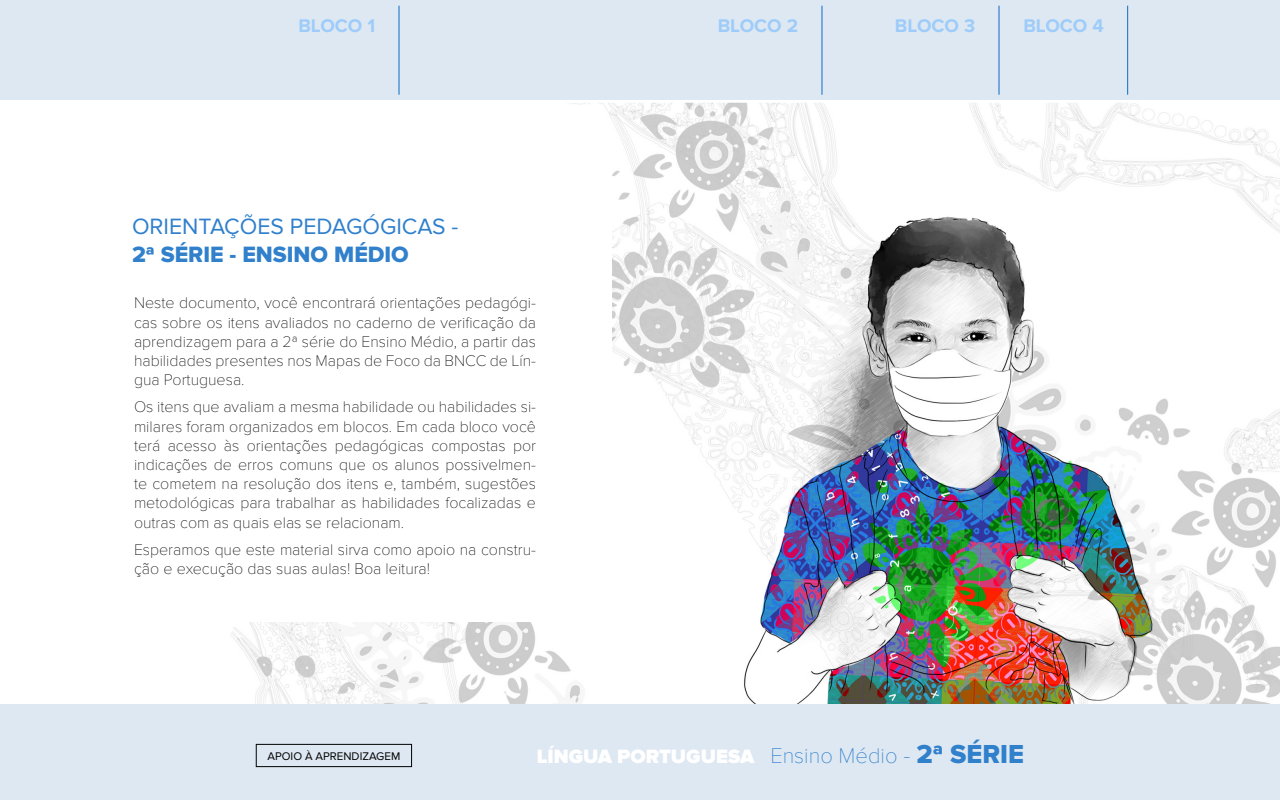
<style>
.page{position:relative;width:1280px;height:800px;background:#fff}
.page>*{position:absolute;margin:0;border:0;box-sizing:border-box;transform-origin:0 0}
.t1{font:23px "Proxima Nova";color:#3080cc}
.t2{font:23px "Proxima Nova Extrabld";color:#3080cc}
.t3{font:900 20px "Proxima Nova";color:#fff}
.t4{font:700 19px "Proxima Nova";color:#9eccfa}
.t5{font:100 16px/19.2px "Proxima Nova T";color:#000;text-align:justify}
.t6{font:11.5px "Proxima Nova";color:#000}
.s1{font-family:"Proxima Nova T";font-weight:100;font-size:22px;color:#3080cc}
.s2{font-family:"Proxima Nova T";font-weight:100;font-size:23px;color:#3080cc}
.s3{font-family:"Proxima Nova Extrabld";font-weight:400;font-size:27px;color:#3080cc}
</style>
<div class="page">
<div style="left:0;top:0;width:1280px;height:100px;background:#dee8f2"></div>
<hr style="left:398px;top:6px;width:2px;height:89px;background:#3080cc">
<hr style="left:821px;top:6px;width:2px;height:89px;background:#3080cc">
<hr style="left:998px;top:6px;width:2px;height:89px;background:#3080cc">
<hr style="left:1127px;top:6px;width:1px;height:89px;background:#3080cc">
<img style="left:230px;top:103px;width:1050px;height:601px">
<div style="left:0;top:704px;width:1280px;height:96px;background:#dee8f2"></div>
<div style="left:256px;top:744px;width:156px;height:23px;border:1px solid #000"></div>
<div style="left:66px;top:144px;width:546px;height:478px;background:#fff"></div>
<p class="t4" style="left:298px;top:15px;width:78px">BLOCO 1</p>
<p class="t4" style="left:718px;top:15px;width:82px">BLOCO 2</p>
<p class="t4" style="left:895px;top:15px;width:82px">BLOCO 3</p>
<p class="t4" style="left:1023px;top:15px;width:82px">BLOCO 4</p>
<h1 class="t1" style="left:132px;top:214px;width:328px">ORIENTAÇÕES PEDAGÓGICAS -</h1>
<h1 class="t2" style="left:132px;top:241px;width:278px">2ª SÉRIE - ENSINO MÉDIO</h1>
<p class="t5" style="left:134px;top:294px;width:404px">Neste documento, você encontrará orientações pedagógi&shy;cas sobre os itens avaliados no caderno de verificação da aprendizagem para a 2ª série do Ensino Médio, a partir das habilidades presentes nos Mapas de Foco da BNCC de Lín&shy;gua Portuguesa.</p>
<p class="t5" style="left:134px;top:398px;width:404px">Os itens que avaliam a mesma habilidade ou habilidades si&shy;milares foram organizados em blocos. Em cada bloco você terá acesso às orientações pedagógicas compostas por indicações de erros comuns que os alunos possivelmen&shy;te cometem na resolução dos itens e, também, sugestões metodológicas para trabalhar as habilidades focalizadas e outras com as quais elas se relacionam.</p>
<p class="t5" style="left:134px;top:540px;width:403px">Esperamos que este material sirva como apoio na constru&shy;ção e execução das suas aulas! Boa leitura!</p>
<p class="t6" style="left:267px;top:750px;width:134px">APOIO À APRENDIZAGEM</p>
<p class="t3" style="left:537px;top:744px;width:489px">LÍNGUA PORTUGUESA <span class="s1">Ensino Médio</span> <span class="s2">-</span> <span class="s3">2ª SÉRIE</span></p>
</div>
